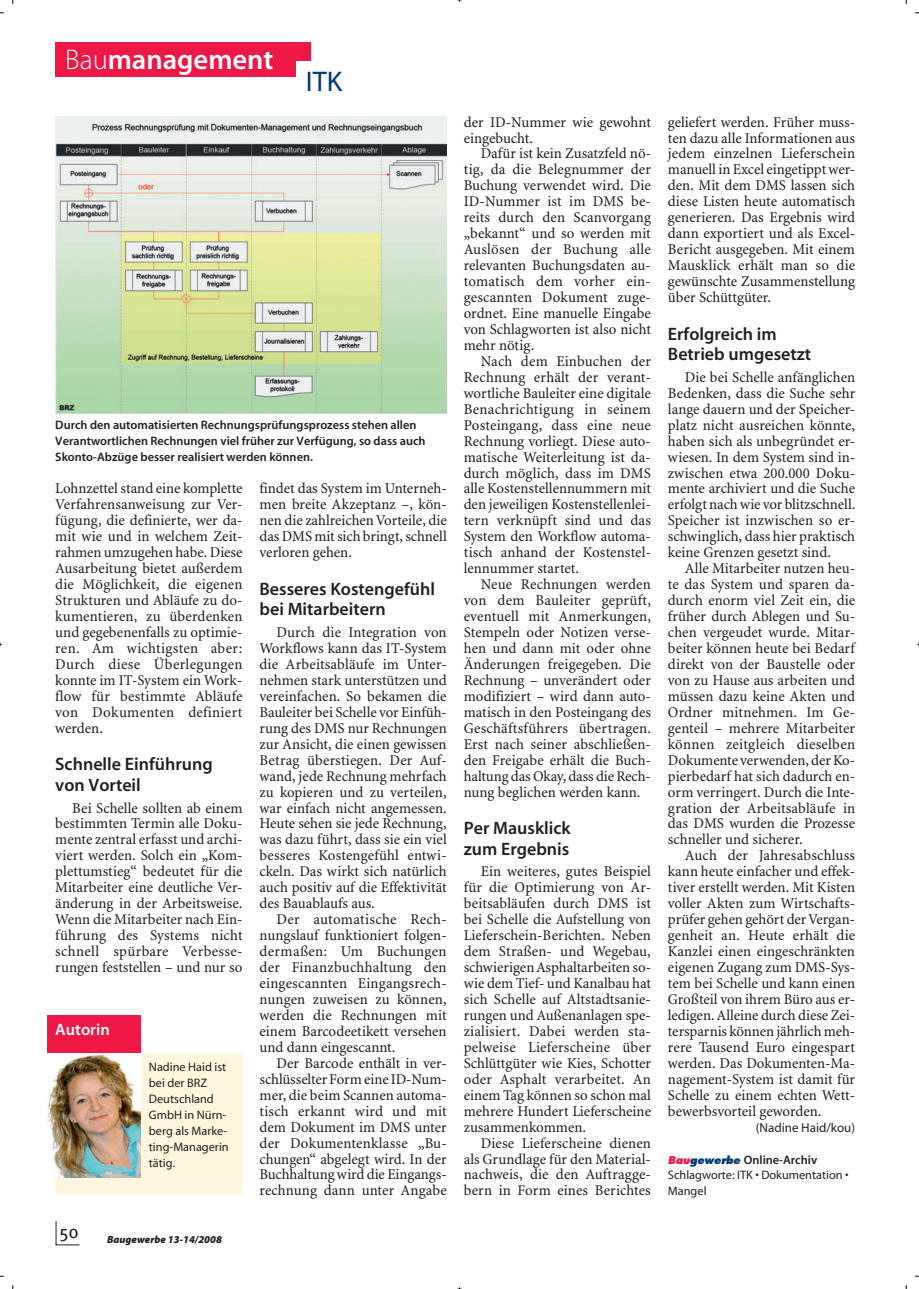
<style>
.page{position:relative;width:919px;height:1289px;background:#fff}
.page>*{position:absolute;margin:0;border:0;box-sizing:border-box;transform-origin:0 0}
.t1{font:600 28.5px "Myriad T1";color:#fff}
.t2{font:28.5px "Myriad T1";color:#013874}
.t3{font:600 18px/20.5px "Myriad T1";color:#231f20}
.t4{font:18px "Meta Plus";color:#231f20}
.t5{font:600 16.5px "Myriad T1";color:#fff}
.t6{font:15px/15.9px "RM Minion Mager";color:#231f20;text-align:justify}
.t7{font:13.05px "Myriad T1";color:#231f20}
.t8{font:600 12.3px/15.9px "Myriad T1";color:#231f20}
.t9{font:12.3px/15.9px "Myriad T1";color:#231f20}
.t10{font:italic 900 10.5px "Myriad T1";color:#231f20}
.s1{font-weight:300}
.s2{font-family:"Futura";font-weight:800;font-style:italic;font-size:10.5px;color:#ed1845}
.s3{font-family:"Futura";font-weight:800;font-style:italic;font-size:10.5px;color:#013874}
.s4{font-weight:600}
</style>
<div class="page">
<svg style="left:56px;top:1221px;width:23px;height:24px"></svg>
<div style="left:55px;top:43px;width:255px;height:34px;background:#ed1845"></div>
<div style="left:296px;top:62px;width:414px;height:34px;background:#fff"></div>
<img style="left:55px;top:116px;width:391px;height:297px">
<div style="left:55px;top:1053px;width:187px;height:142px;background:#fef7dd"></div>
<div style="left:47px;top:1015px;width:93px;height:43px;background:#ed1845"></div>
<img style="left:47px;top:1053px;width:93px;height:124px">
<h1 class="t1" style="left:65px;top:48px;width:210px"><span class="s1">Bau</span> management</h1>
<h1 class="t2" style="left:306px;top:70px;width:38px">ITK</h1>
<p class="t8" style="left:55px;top:418px;width:372px">Durch den automatisierten Rechnungsprüfungsprozess stehen allen<br>Verantwortlichen Rechnungen viel früher zur Verfügung, so dass auch<br>Skonto-Abzüge besser realisiert werden können.</p>
<p class="t6" style="left:55px;top:482px;width:189px">Lohnzettel stand eine komplette Verfahrensanweisung zur Ver&shy;fügung, die definierte, wer da&shy;mit wie und in welchem Zeit&shy;rahmen umzugehen habe. Diese Ausarbeitung bietet außerdem die Möglichkeit, die eigenen Strukturen und Abläufe zu do&shy;kumentieren, zu überdenken und gegebenenfalls zu optimie&shy;ren. Am wichtigsten aber:<br>Durch diese Überlegungen konnte im IT-System ein Work&shy;flow für bestimmte Abläufe von Dokumenten definiert werden.</p>
<p class="t3" style="left:55px;top:755px;width:159px">Schnelle Einführung von Vorteil</p>
<p class="t6" style="left:55px;top:800px;width:189px;text-indent:17px">Bei Schelle sollten ab einem bestimmten Termin alle Doku&shy;mente zentral erfasst und archi&shy;viert werden. Solch ein „Kom&shy;plettumstieg“ bedeutet für die Mitarbeiter eine deutliche Ver&shy;änderung in der Arbeitsweise.<br>Wenn die Mitarbeiter nach Ein&shy;führung des Systems nicht schnell spürbare Verbesse&shy;rungen feststellen – und nur so</p>
<p class="t5" style="left:55px;top:1023px;width:56px">Autorin</p>
<p class="t9" style="left:149px;top:1059px;width:81px">Nadine Haid ist bei der BRZ<br>Deutschland<br>GmbH in Nürn&shy;berg als Marke&shy;ting-Managerin tätig.</p>
<p class="t4" style="left:59px;top:1224px;width:21px">50</p>
<p class="t10" style="left:107px;top:1235px;width:116px">Baugewerbe 13-14/2008</p>
<p class="t6" style="left:259px;top:482px;width:189px">findet das System im Unterneh&shy;men breite Akzeptanz –, kön&shy;nen die zahlreichen Vorteile, die das DMS mit sich bringt, schnell verloren gehen.</p>
<p class="t3" style="left:259px;top:580px;width:177px">Besseres Kostengefühl bei Mitarbeitern</p>
<p class="t6" style="left:259px;top:625px;width:189px;text-indent:17px">Durch die Integration von Workflows kann das IT-System die Arbeitsabläufe im Unter&shy;nehmen stark unterstützen und vereinfachen. So bekamen die Bauleiter bei Schelle vor Einfüh&shy;rung des DMS nur Rechnungen zur Ansicht, die einen gewissen Betrag überstiegen. Der Auf&shy;wand, jede Rechnung mehrfach zu kopieren und zu verteilen, war einfach nicht angemessen.<br>Heute sehen sie jede Rechnung, was dazu führt, dass sie ein viel besseres Kostengefühl entwi&shy;ckeln. Das wirkt sich natürlich auch positiv auf die Effektivität des Bauablaufs aus.</p>
<p class="t6" style="left:259px;top:912px;width:189px;text-indent:17px">Der automatische Rech&shy;nungslauf funktioniert folgen&shy;dermaßen: Um Buchungen der Finanzbuchhaltung den eingescannten Eingangsrech&shy;nungen zuweisen zu können, werden die Rechnungen mit einem Barcodeetikett versehen und dann eingescannt.</p>
<p class="t6" style="left:259px;top:1056px;width:189px;text-indent:17px">Der Barcode enthält in ver&shy;schlüsselter Form eine ID-Num&shy;mer, die beim Scannen automa&shy;tisch erkannt wird und mit dem Dokument im DMS unter der Dokumentenklasse „Bu&shy;chungen“ abgelegt wird. In der Buchhaltung wird die Eingangs&shy;rechnung dann unter Angabe</p>
<p class="t6" style="left:463px;top:115px;width:189px">der ID-Nummer wie gewohnt eingebucht.</p>
<p class="t6" style="left:463px;top:147px;width:189px;text-indent:17px">Dafür ist kein Zusatzfeld nö&shy;tig, da die Belegnummer der Buchung verwendet wird. Die ID-Nummer ist im DMS be&shy;reits durch den Scanvorgang „bekannt“ und so werden mit Auslösen der Buchung alle relevanten Buchungsdaten au&shy;tomatisch dem vorher ein&shy;gescannten Dokument zuge&shy;ordnet. Eine manuelle Eingabe von Schlagworten ist also nicht mehr nötig.</p>
<p class="t6" style="left:463px;top:354px;width:189px;text-indent:17px">Nach dem Einbuchen der Rechnung erhält der verant&shy;wortliche Bauleiter eine digitale Benachrichtigung in seinem Posteingang, dass eine neue Rechnung vorliegt. Diese auto&shy;matische Weiterleitung ist da&shy;durch möglich, dass im DMS alle Kostenstellennummern mit den jeweiligen Kostenstellenlei&shy;tern verknüpft sind und das System den Workflow automa&shy;tisch anhand der Kostenstel&shy;lennummer startet.</p>
<p class="t6" style="left:463px;top:577px;width:189px;text-indent:17px">Neue Rechnungen werden von dem Bauleiter geprüft, eventuell mit Anmerkungen, Stempeln oder Notizen verse&shy;hen und dann mit oder ohne Änderungen freigegeben. Die Rechnung – unverändert oder modifiziert – wird dann auto&shy;matisch in den Posteingang des Geschäftsführers übertragen.<br>Erst nach seiner abschließen&shy;den Freigabe erhält die Buch&shy;haltung das Okay, dass die Rech&shy;nung beglichen werden kann.</p>
<p class="t3" style="left:463px;top:819px;width:108px">Per Mausklick zum Ergebnis</p>
<p class="t6" style="left:463px;top:864px;width:189px;text-indent:17px">Ein weiteres, gutes Beispiel für die Optimierung von Ar&shy;beitsabläufen durch DMS ist bei Schelle die Aufstellung von Lieferschein-Berichten. Neben dem Straßen- und Wegebau, schwierigen Asphaltarbeiten so&shy;wie dem Tief- und Kanalbau hat sich Schelle auf Altstadtsanie&shy;rungen und Außenanlagen spe&shy;zialisiert. Dabei werden sta&shy;pelweise Lieferscheine über Schlüttgüter wie Kies, Schotter oder Asphalt verarbeitet. An einem Tag können so schon mal mehrere Hundert Lieferscheine zusammenkommen.</p>
<p class="t6" style="left:463px;top:1135px;width:189px;text-indent:17px">Diese Lieferscheine dienen als Grundlage für den Material&shy;nachweis, die den Auftragge&shy;bern in Form eines Berichtes</p>
<p class="t6" style="left:668px;top:115px;width:189px">geliefert werden. Früher muss&shy;ten dazu alle Informationen aus jedem einzelnen Lieferschein manuell in Excel eingetippt wer&shy;den. Mit dem DMS lassen sich diese Listen heute automatisch generieren. Das Ergebnis wird dann exportiert und als Excel-Bericht ausgegeben. Mit einem Mausklick erhält man so die gewünschte Zusammenstellung über Schüttgüter.</p>
<p class="t3" style="left:668px;top:325px;width:145px">Erfolgreich im<br>Betrieb umgesetzt</p>
<p class="t6" style="left:668px;top:370px;width:189px;text-indent:17px">Die bei Schelle anfänglichen Bedenken, dass die Suche sehr lange dauern und der Speicher&shy;platz nicht ausreichen könnte, haben sich als unbegründet er&shy;wiesen. In dem System sind in&shy;zwischen etwa 200.000 Doku&shy;mente archiviert und die Suche erfolgt nach wie vor blitzschnell.<br>Speicher ist inzwischen so er&shy;schwinglich, dass hier praktisch keine Grenzen gesetzt sind.</p>
<p class="t6" style="left:668px;top:561px;width:189px;text-indent:17px">Alle Mitarbeiter nutzen heu&shy;te das System und sparen da&shy;durch enorm viel Zeit ein, die früher durch Ablegen und Su&shy;chen vergeudet wurde. Mitar&shy;beiter können heute bei Bedarf direkt von der Baustelle oder von zu Hause aus arbeiten und müssen dazu keine Akten und Ordner mitnehmen. Im Ge&shy;genteil – mehrere Mitarbeiter können zeitgleich dieselben Dokumente verwenden, der Ko&shy;pierbedarf hat sich dadurch en&shy;orm verringert. Durch die Inte&shy;gration der Arbeitsabläufe in das DMS wurden die Prozesse schneller und sicherer.</p>
<p class="t6" style="left:668px;top:848px;width:189px;text-indent:17px">Auch der Jahresabschluss kann heute einfacher und effek&shy;tiver erstellt werden. Mit Kisten voller Akten zum Wirtschafts&shy;prüfer gehen gehört der Vergan&shy;genheit an. Heute erhält die Kanzlei einen eingeschränkten eigenen Zugang zum DMS-Sys&shy;tem bei Schelle und kann einen Großteil von ihrem Büro aus er&shy;ledigen. Alleine durch diese Zei&shy;tersparnis können jährlich meh&shy;rere Tausend Euro eingespart werden. Das Dokumenten-Ma&shy;nagement-System ist damit für Schelle zu einem echten Wett&shy;bewerbsvorteil geworden.</p>
<p class="t7" style="left:755px;top:1122px;width:101px">(Nadine Haid/kou)</p>
<p class="t9" style="left:668px;top:1152px;width:182px"><span class="s2">Bau</span><span class="s3">gewerbe</span> <span class="s4">Online-Archiv<br></span>Schlagworte: ITK • Dokumentation •<br>Mangel</p>
</div>
